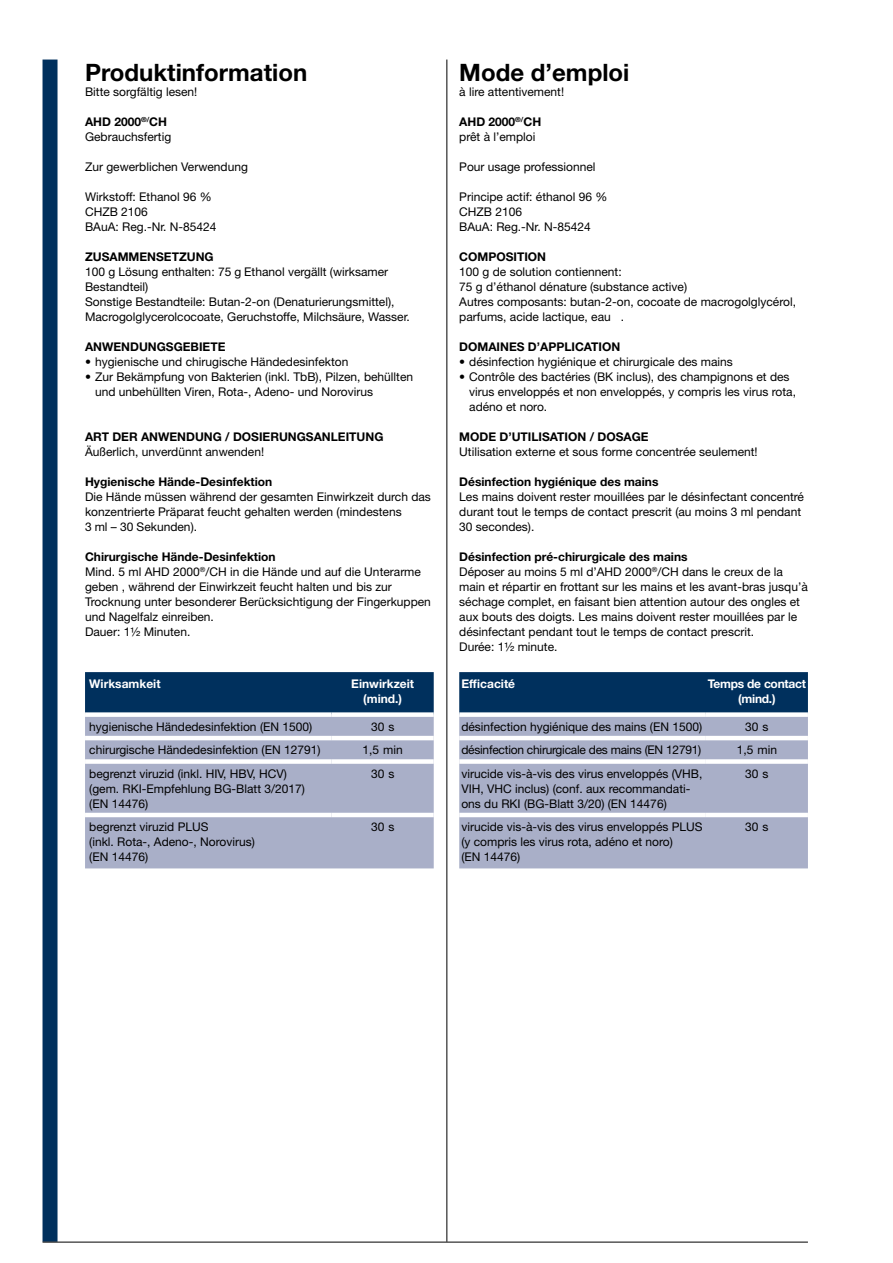
<style>
.page{position:relative;width:893px;height:1263px;background:#fff}
.page>*{position:absolute;margin:0;border:0;box-sizing:border-box;transform-origin:0 0}
.t1{font:700 24px "Helvetica Neue LT Std";color:#000}
.t2{font:12px/15px "Helvetica Neue LT Std";color:#000}
.t3{font:700 12px "Helvetica Neue LT Std";color:#000}
.t4{font:12px "Helvetica Neue LT Std";letter-spacing:-.02em;color:#000}
.t5{font:700 12px/15px "Helvetica Neue LT Std";color:#fff;text-align:center}
.t6{font:700 12px/15px "Helvetica Neue LT Std";letter-spacing:-.02em;color:#fff;text-align:center}
.s1{font-weight:700}
</style>
<div class="page">
<div style="left:43px;top:60px;width:15px;height:1182px;background:#00305d"></div>
<hr style="left:43px;top:1242px;width:765px;height:1px;background:#000">
<hr style="left:446px;top:60px;width:1px;height:1182px;background:#000">
<div style="left:459px;top:672px;width:349px;height:40px;background:#00305d"></div>
<div style="left:459px;top:717px;width:349px;height:151px;background:#a9afc8"></div>
<hr style="left:459px;top:736px;width:247px;height:4px;background:#fff">
<hr style="left:706px;top:736px;width:102px;height:4px;background:#fff">
<div style="left:459px;top:759px;width:247px;height:5px;background:#fff"></div>
<div style="left:706px;top:759px;width:102px;height:5px;background:#fff"></div>
<hr style="left:459px;top:813px;width:247px;height:4px;background:#fff">
<hr style="left:706px;top:813px;width:102px;height:4px;background:#fff">
<div style="left:85px;top:672px;width:349px;height:40px;background:#00305d"></div>
<div style="left:85px;top:717px;width:349px;height:151px;background:#a9afc8"></div>
<hr style="left:85px;top:736px;width:247px;height:4px;background:#fff">
<hr style="left:332px;top:736px;width:102px;height:4px;background:#fff">
<div style="left:85px;top:759px;width:247px;height:5px;background:#fff"></div>
<div style="left:332px;top:759px;width:102px;height:5px;background:#fff"></div>
<hr style="left:85px;top:813px;width:247px;height:4px;background:#fff">
<hr style="left:332px;top:813px;width:102px;height:4px;background:#fff">
<h1 class="t1" style="left:85px;top:58px;width:224px">Produktinformation</h1>
<p class="t2" style="left:85px;top:84px;width:114px">Bitte sorgfältig lesen!</p>
<p class="t2" style="left:85px;top:114px;width:88px"><span class="s1">AHD 2000</span><sup>®/</sup><span class="s1">CH<br></span>Gebrauchsfertig</p>
<p class="t2" style="left:85px;top:159px;width:164px">Zur gewerblichen Verwendung</p>
<p class="t2" style="left:85px;top:189px;width:133px">Wirkstoff: Ethanol 96 %<br>CHZB 2106<br>BAuA: Reg.-Nr. N-85424</p>
<p class="t3" style="left:85px;top:249px;width:130px">ZUSAMMENSETZUNG</p>
<p class="t2" style="left:85px;top:264px;width:326px">100 g Lösung enthalten: 75 g Ethanol vergällt (wirksamer Bestandteil)<br>Sonstige Bestandteile: Butan-2-on (Denaturierungsmittel), Macrogolglycerolcocoate, Geruchstoffe, Milchsäure, Wasser.</p>
<p class="t3" style="left:85px;top:339px;width:142px">ANWENDUNGSGEBIETE</p>
<p class="t2" style="left:85px;top:354px;width:265px">• hygienische und chirugische Händedesinfekton</p>
<p class="t2" style="left:95px;top:369px;width:320px;text-indent:-10px">• Zur Bekämpfung von Bakterien (inkl. TbB), Pilzen, behüllten und unbehüllten Viren, Rota-, Adeno- und Norovirus</p>
<p class="t3" style="left:85px;top:429px;width:300px">ART DER ANWENDUNG / DOSIERUNGSANLEITUNG</p>
<p class="t2" style="left:85px;top:444px;width:181px">Äußerlich, unverdünnt anwenden!</p>
<p class="t3" style="left:85px;top:474px;width:189px">Hygienische Hände-Desinfektion</p>
<p class="t2" style="left:85px;top:489px;width:347px">Die Hände müssen während der gesamten Einwirkzeit durch das konzentrierte Präparat feucht gehalten werden (mindestens<br>3 ml – 30 Sekunden).</p>
<p class="t2" style="left:85px;top:549px;width:347px"><span class="s1">Chirurgische Hände-Desinfektion<br></span>Mind. 5 ml AHD 2000<sup>®</sup>/CH in die Hände und auf die Unterarme geben , während der Einwirkzeit feucht halten und bis zur Trocknung unter besonderer Berücksichtigung der Fingerkuppen und Nagelfalz einreiben.<br>Dauer: 11/2 Minuten.</p>
<p class="t5" style="left:89px;top:676px;width:73px">Wirksamkeit</p>
<p class="t5" style="left:351px;top:676px;width:64px">Einwirkzeit (mind.)</p>
<p class="t2" style="left:89px;top:719px;width:224px">hygienische Händedesinfektion (EN 1500)</p>
<p class="t2" style="left:371px;top:719px;width:25px">30 s</p>
<p class="t2" style="left:89px;top:742px;width:233px">chirurgische Händedesinfektion (EN 12791)</p>
<p class="t2" style="left:363px;top:742px;width:42px">1,5 min</p>
<p class="t2" style="left:89px;top:766px;width:217px">begrenzt viruzid (inkl. HIV, HBV, HCV) (gem. RKI-Empfehlung BG-Blatt 3/2017) (EN 14476)</p>
<p class="t2" style="left:371px;top:766px;width:25px">30 s</p>
<p class="t2" style="left:89px;top:819px;width:167px">begrenzt viruzid PLUS<br>(inkl. Rota-, Adeno-, Norovirus) (EN 14476)</p>
<p class="t2" style="left:371px;top:819px;width:25px">30 s</p>
<h1 class="t1" style="left:459px;top:58px;width:172px">Mode d’emploi</h1>
<p class="t2" style="left:459px;top:84px;width:106px">à lire attentivement!</p>
<p class="t2" style="left:459px;top:114px;width:84px"><span class="s1">AHD 2000</span><sup>®/</sup><span class="s1">CH </span>prêt à l’emploi</p>
<p class="t2" style="left:459px;top:159px;width:138px">Pour usage professionnel</p>
<p class="t2" style="left:459px;top:189px;width:150px">Principe actif: éthanol 96 %<br>CHZB 2106<br>BAuA: Reg.-Nr. N-85424</p>
<p class="t3" style="left:459px;top:249px;width:88px">COMPOSITION</p>
<p class="t2" style="left:459px;top:264px;width:338px">100 g de solution contiennent:<br>75 g d’éthanol dénature (substance active)<br>Autres composants: butan-2-on, cocoate de macrogolglycérol, parfums, acide lactique, eau .</p>
<p class="t3" style="left:459px;top:339px;width:163px">DOMAINES D’APPLICATION</p>
<p class="t2" style="left:459px;top:354px;width:275px">• désinfection hygiénique et chirurgicale des mains</p>
<p class="t2" style="left:469px;top:369px;width:328px;text-indent:-10px">• Contrôle des bactéries (BK inclus), des champignons et des virus enveloppés et non enveloppés, y compris les virus rota, adéno et noro.</p>
<p class="t3" style="left:459px;top:429px;width:191px">MODE D’UTILISATION / DOSAGE</p>
<p class="t2" style="left:459px;top:444px;width:300px">Utilisation externe et sous forme concentrée seulement!</p>
<p class="t3" style="left:459px;top:474px;width:201px">Désinfection hygiénique des mains</p>
<p class="t2" style="left:459px;top:489px;width:346px">Les mains doivent rester mouillées par le désinfectant concentré durant tout le temps de contact prescrit (au moins 3 ml pendant<br>30 secondes).</p>
<p class="t2" style="left:459px;top:549px;width:350px"><span class="s1">Désinfection pré-chirurgicale des mains<br></span>Déposer au moins 5 ml d’AHD 2000<sup>®</sup>/CH dans le creux de la main et répartir en frottant sur les mains et les avant-bras jusqu’à séchage complet, en faisant bien attention autour des ongles et aux bouts des doigts. Les mains doivent rester mouillées par le désinfectant pendant tout le temps de contact prescrit.<br>Durée: 11/2 minute.</p>
<p class="t5" style="left:461px;top:676px;width:55px">Efficacité</p>
<p class="t6" style="left:708px;top:676px;width:100px">Temps de contact (mind.)</p>
<p class="t2" style="left:461px;top:719px;width:242px">désinfection hygiénique des mains (EN 1500)</p>
<p class="t2" style="left:745px;top:719px;width:25px">30 s</p>
<p class="t4" style="left:461px;top:743px;width:242px">désinfection chirurgicale des mains (EN 12791)</p>
<p class="t2" style="left:737px;top:742px;width:42px">1,5 min</p>
<p class="t2" style="left:461px;top:766px;width:243px">virucide vis-à-vis des virus enveloppés (VHB,<br>VIH, VHC inclus) (conf. aux recommandati&shy;ons du RKI (BG-Blatt 3/20) (EN 14476)</p>
<p class="t2" style="left:745px;top:766px;width:25px">30 s</p>
<p class="t2" style="left:461px;top:819px;width:243px">virucide vis-à-vis des virus enveloppés PLUS (y compris les virus rota, adéno et noro)<br>(EN 14476)</p>
<p class="t2" style="left:745px;top:819px;width:25px">30 s</p>
</div>
